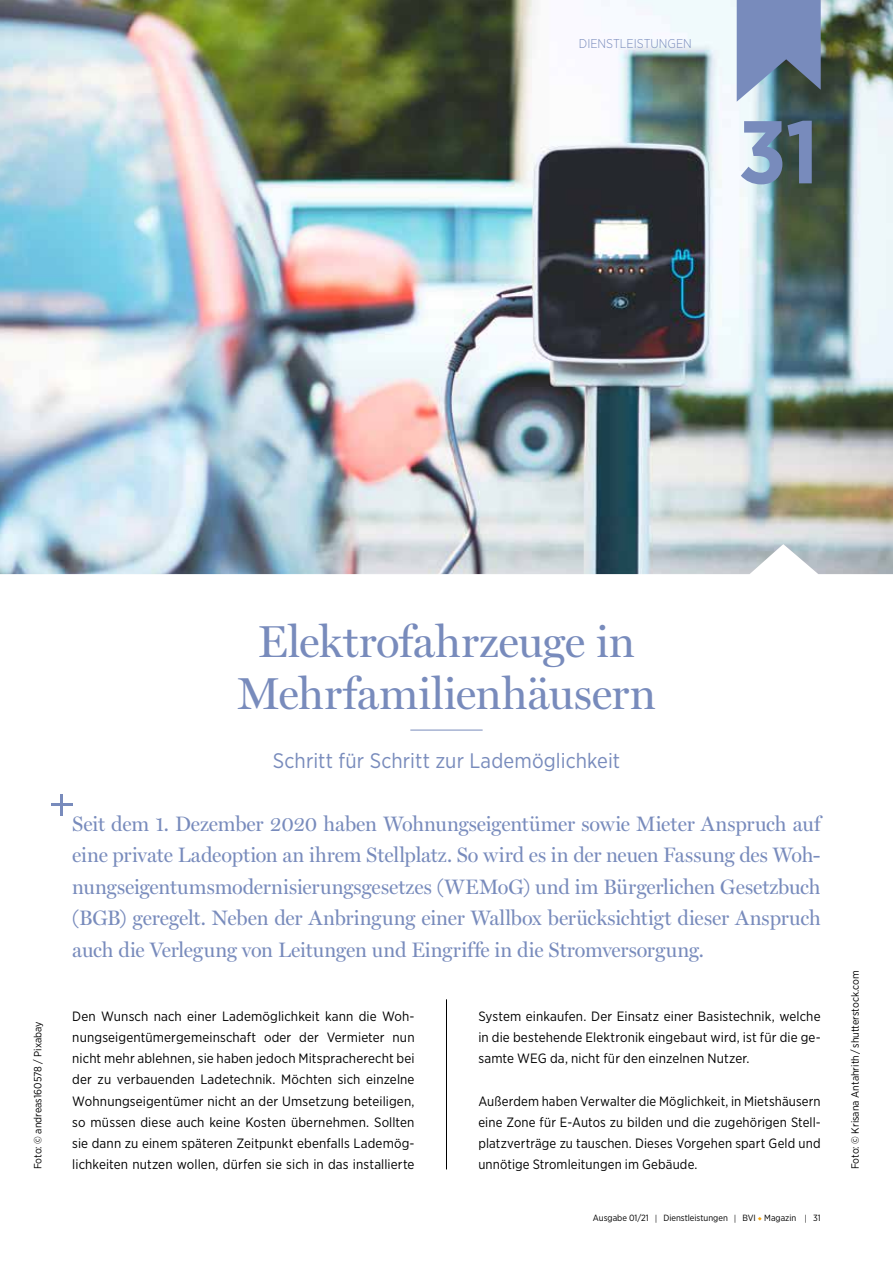
<style>
.page{position:relative;width:893px;height:1263px;background:#fff}
.page>*{position:absolute;margin:0;border:0;box-sizing:border-box;transform-origin:0 0}
.t1{font:700 88.8px "Gotham Narrow";color:#788bbc}
.t2{font:45px/51.4px "Miller Display";letter-spacing:-.005em;color:#788bbc;text-align:center}
.t3{font:21px/31.5px "Miller Display";color:#788bbc;text-align:justify}
.t4{font:21px "Gotham Narrow";letter-spacing:.005em;color:#788bbc}
.t5{font:13.5px/21.3px "Gotham Narrow";letter-spacing:.01em;color:#000;text-align:justify}
.t6{font:300 12.75px "Gotham Narrow";color:#788bbc}
.t7{font:10.5px "Gotham Narrow";color:#000}
.t8{font:9px "Gotham Narrow";color:#000}
.s1{font-family:"Hind";font-weight:300}
.s2{font-family:"Minion Pro";color:#f7a200}
</style>
<div class="page">
<hr style="left:60px;top:794px;width:3px;height:21px;background:#788bbc">
<hr style="left:51px;top:803px;width:21px;height:3px;background:#788bbc">
<hr style="left:410px;top:730px;width:73px;height:1px;background:#788bbc">
<hr style="left:446px;top:999px;width:1px;height:170px;background:#000">
<img style="left:0;top:0;width:893px;height:574px">
<svg style="left:737px;top:0;width:84px;height:102px;background:#7185ab"></svg>
<p class="t6" style="left:579px;top:36px;width:114px">DIENSTLEISTUNGEN</p>
<h1 class="t1" style="left:738px;top:95px;width:82px">31</h1>
<p class="t7" style="left:31px;top:1169px;width:150px;rotate:-90deg">Foto: © andreas160578 / Pixabay</p>
<h2 class="t2" style="left:237px;top:616px;width:420px">Elektrofahrzeuge in<br>Mehrfamilienhäusern</h2>
<h3 class="t4" style="left:273px;top:748px;width:349px">Schritt für Schritt zur Lademöglichkeit</h3>
<p class="t3" style="left:72px;top:808px;width:750px">Seit dem 1. Dezember 2020 haben Wohnungseigentümer sowie Mieter Anspruch auf eine private Ladeoption an ihrem Stellplatz. So wird es in der neuen Fassung des Woh&shy;nungseigentumsmodernisierungsgesetzes (WEMoG) und im Bürgerlichen Gesetzbuch (BGB) geregelt. Neben der Anbringung einer Wallbox berücksichtigt dieser Anspruch auch die Verlegung von Leitungen und Eingriffe in die Stromversorgung.</p>
<p class="t5" style="left:72px;top:1005px;width:344px">Den Wunsch nach einer Lademöglichkeit kann die Woh&shy;nungseigentümergemeinschaft oder der Vermieter nun nicht mehr ablehnen, sie haben jedoch Mitspracherecht bei der zu verbauenden Ladetechnik. Möchten sich einzelne Wohnungseigentümer nicht an der Umsetzung beteiligen, so müssen diese auch keine Kosten übernehmen. Sollten sie dann zu einem späteren Zeitpunkt ebenfalls Lademög&shy;lichkeiten nutzen wollen, dürfen sie sich in das installierte</p>
<p class="t5" style="left:478px;top:1005px;width:344px">System einkaufen. Der Einsatz einer Basistechnik, welche in die bestehende Elektronik eingebaut wird, ist für die ge&shy;samte WEG da, nicht für den einzelnen Nutzer.</p>
<p class="t5" style="left:478px;top:1090px;width:344px">Außerdem haben Verwalter die Möglichkeit, in Mietshäusern eine Zone für E-Autos zu bilden und die zugehörigen Stell&shy;platzverträge zu tauschen. Dieses Vorgehen spart Geld und unnötige Stromleitungen im Gebäude.</p>
<p class="t8" style="left:593px;top:1213px;width:229px">Ausgabe 01/21 <span class="s1">|</span> Dienstleistungen <span class="s1">|</span> BVI <span class="s2">◆</span> Magazin <span class="s1">|</span> 31</p>
<p class="t7" style="left:849px;top:1169px;width:200px;rotate:-90deg">Foto: © Krisana Antahrith / shutterstock.com</p>
</div>
